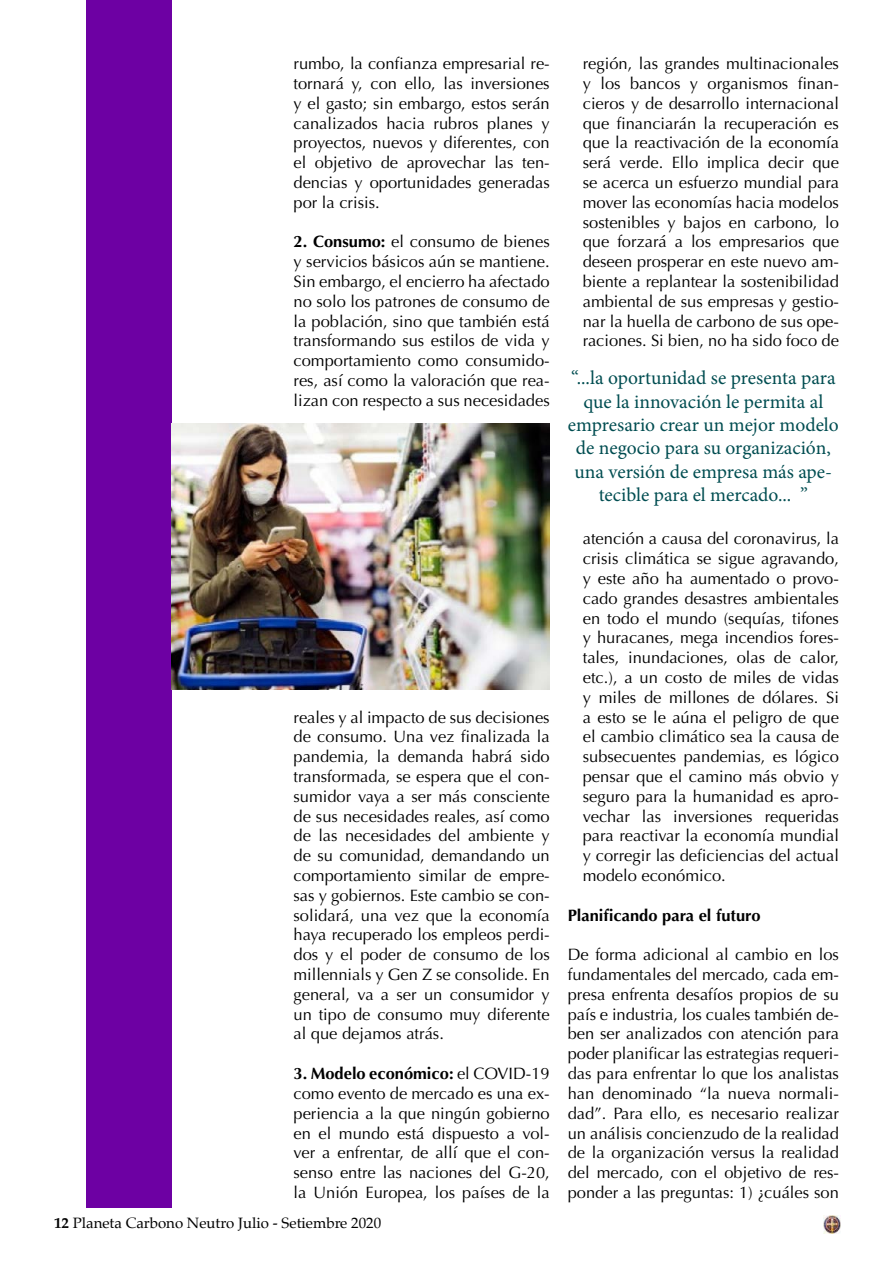
<style>
.page{position:relative;width:893px;height:1263px;background:#fff}
.page>*{position:absolute;margin:0;border:0;box-sizing:border-box;transform-origin:0 0}
.t1{font:19.5px/23.4px "Minion Pro";color:#004d51;text-align:center}
.t2{font:16.5px/19.8px "Optima";color:#000;text-align:justify}
.t3{font:700 16.5px "Optima";color:#000}
.t4{font:15px "Palatino";color:#000}
.s1{font-weight:700}
</style>
<div class="page">
<img style="left:823px;top:1215px;width:18px;height:18px">
<div style="left:86px;top:1px;width:85px;height:1207px;background:#6d00a3"></div>
<img style="left:171px;top:423px;width:379px;height:266px">
<p class="t2" style="left:294px;top:54px;width:258px">rumbo, la confianza empresarial re&shy;tornará y, con ello, las inversiones y el gasto; sin embargo, estos serán canalizados hacia rubros planes y proyectos, nuevos y diferentes, con el objetivo de aprovechar las ten&shy;dencias y oportunidades generadas por la crisis.</p>
<p class="t2" style="left:294px;top:232px;width:258px"><span class="s1">2. Consumo:</span> el consumo de bienes y servicios básicos aún se mantiene.<br>Sin embargo, el encierro ha afectado no solo los patrones de consumo de la población, sino que también está transformando sus estilos de vida y comportamiento como consumido&shy;res, así como la valoración que rea&shy;lizan con respecto a sus necesidades</p>
<p class="t2" style="left:294px;top:707px;width:258px">reales y al impacto de sus decisiones de consumo. Una vez finalizada la pandemia, la demanda habrá sido transformada, se espera que el con&shy;sumidor vaya a ser más consciente de sus necesidades reales, así como de las necesidades del ambiente y de su comunidad, demandando un comportamiento similar de empre&shy;sas y gobiernos. Este cambio se con&shy;solidará, una vez que la economía haya recuperado los empleos perdi&shy;dos y el poder de consumo de los millennials y Gen Z se consolide. En general, va a ser un consumidor y un tipo de consumo muy diferente al que dejamos atrás.</p>
<p class="t2" style="left:294px;top:1064px;width:258px"><span class="s1">3. Modelo económico:</span> el COVID-19 como evento de mercado es una ex&shy;periencia a la que ningún gobierno en el mundo está dispuesto a vol&shy;ver a enfrentar, de allí que el con&shy;senso entre las naciones del G-20, la Unión Europea, los países de la</p>
<p class="t4" style="left:54px;top:1210px;width:329px"><span class="s1">12</span> Planeta Carbono Neutro Julio - Setiembre 2020</p>
<p class="t2" style="left:583px;top:54px;width:258px">región, las grandes multinacionales y los bancos y organismos finan&shy;cieros y de desarrollo internacional que financiarán la recuperación es que la reactivación de la economía será verde. Ello implica decir que se acerca un esfuerzo mundial para mover las economías hacia modelos sostenibles y bajos en carbono, lo que forzará a los empresarios que deseen prosperar en este nuevo am&shy;biente a replantear la sostenibilidad ambiental de sus empresas y gestio&shy;nar la huella de carbono de sus ope&shy;raciones. Si bien, no ha sido foco de</p>
<p class="t1" style="left:568px;top:366px;width:272px">“...la oportunidad se presenta para que la innovación le permita al empresario crear un mejor modelo de negocio para su organización, una versión de empresa más ape&shy;tecible para el mercado... ”</p>
<p class="t2" style="left:583px;top:529px;width:258px">atención a causa del coronavirus, la crisis climática se sigue agravando, y este año ha aumentado o provo&shy;cado grandes desastres ambientales en todo el mundo (sequías, tifones y huracanes, mega incendios fores&shy;tales, inundaciones, olas de calor, etc.), a un costo de miles de vidas y miles de millones de dólares. Si a esto se le aúna el peligro de que el cambio climático sea la causa de subsecuentes pandemias, es lógico pensar que el camino más obvio y seguro para la humanidad es apro&shy;vechar las inversiones requeridas para reactivar la economía mundial y corregir las deficiencias del actual modelo económico.</p>
<p class="t3" style="left:568px;top:905px;width:195px">Planificando para el futuro</p>
<p class="t2" style="left:568px;top:945px;width:273px">De forma adicional al cambio en los fundamentales del mercado, cada em&shy;presa enfrenta desafíos propios de su país e industria, los cuales también de&shy;ben ser analizados con atención para poder planificar las estrategias requeri&shy;das para enfrentar lo que los analistas han denominado “la nueva normali&shy;dad”. Para ello, es necesario realizar un análisis concienzudo de la realidad de la organización versus la realidad del mercado, con el objetivo de res&shy;ponder a las preguntas: 1) ¿cuáles son</p>
</div>
